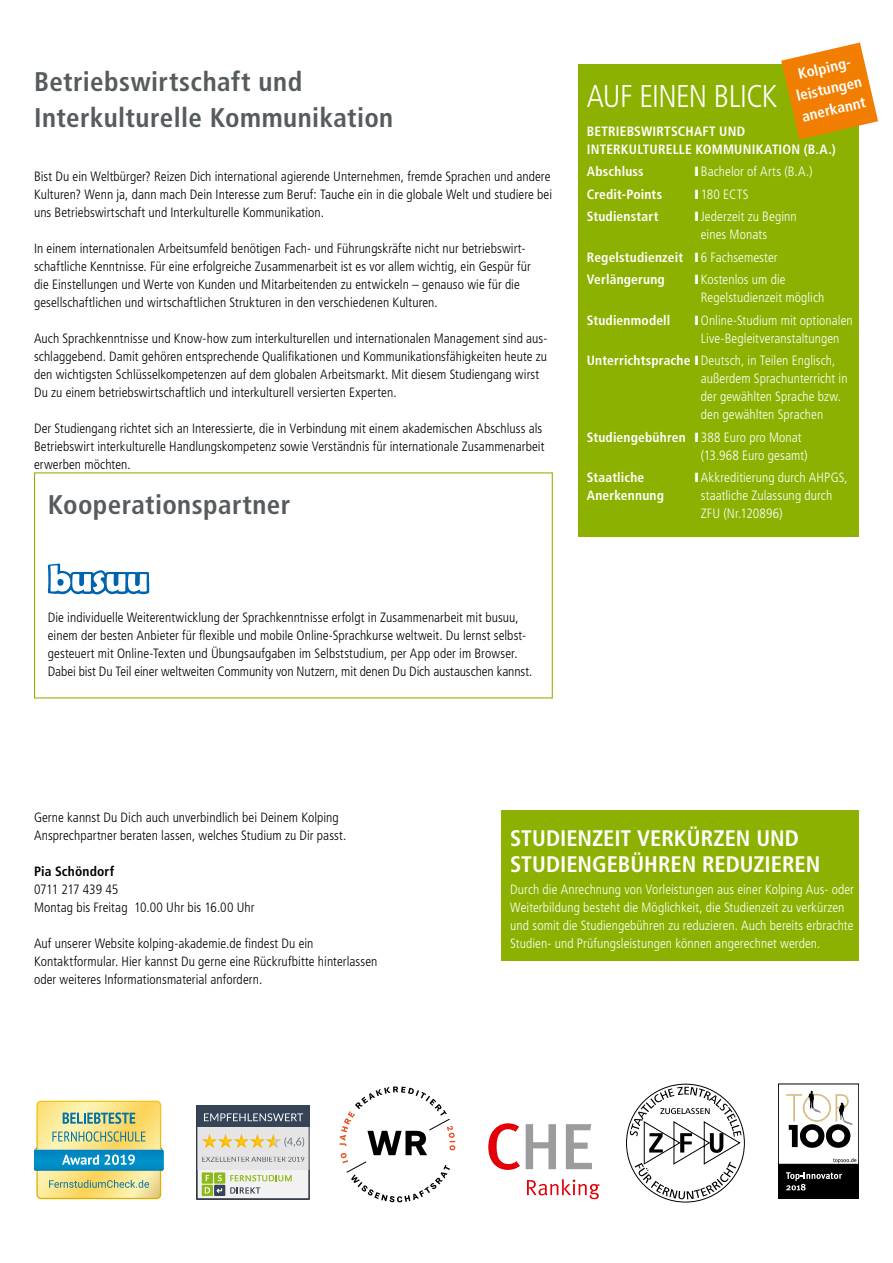
<style>
.page{position:relative;width:893px;height:1263px;background:#fff}
.page>*{position:absolute;margin:0;border:0;box-sizing:border-box;transform-origin:0 0}
.t1{font:300 condensed 31.5px "Frutiger LT Std";letter-spacing:-.025em;color:#fff}
.t2{font:700 condensed 27px/36px "Frutiger LT Std";letter-spacing:.015em;color:#565b5d}
.t3{font:700 condensed 22.5px/25.5px "Frutiger LT Std";color:#fff}
.t4{font:700 condensed 15px/21px "Frutiger LT Std";color:#fff;text-align:center}
.t5{font:300 condensed 13.5px/18px "Frutiger LT Std";letter-spacing:.005em;color:#000}
.t6{font:300 condensed 13.5px/18px "Frutiger LT Std";letter-spacing:.005em;color:#fff}
.t7{font:700 condensed 13.5px/18px "Frutiger LT Std";letter-spacing:.015em;color:#fff}
.t8{font:700 condensed 13.5px "Frutiger LT Std";letter-spacing:.015em;color:#000}
.s1{font-weight:300}
.s2{font-weight:700}
</style>
<div class="page">
<div style="left:502px;top:810px;width:357px;height:150px;background:#8cb100"></div>
<svg style="left:34px;top:1101px;width:130px;height:98px;background:#b8c998"></svg>
<svg style="left:488px;top:1123px;width:32px;height:47px"></svg>
<svg style="left:526px;top:1124px;width:66px;height:45px"></svg>
<svg style="left:527px;top:1179px;width:73px;height:20px"></svg>
<div style="left:197px;top:1105px;width:112px;height:94px;background:#f2f2f2"></div>
<div style="left:197px;top:1105px;width:112px;height:64px;background:#e5e5e5"></div>
<svg style="left:199px;top:1107px;width:108px;height:20px;background:#485364"></svg>
<div style="left:202px;top:1172px;width:11px;height:12px;background:#8db918"></div>
<svg style="left:202px;top:1185px;width:11px;height:11px"></svg>
<div style="left:214px;top:1172px;width:11px;height:12px;background:#8db918"></div>
<div style="left:214px;top:1185px;width:11px;height:11px;background:#374356"></div>
<div style="left:197px;top:1105px;width:112px;height:94px;border:1px solid #374356"></div>
<img style="left:267px;top:1113px;width:36px;height:8px">
<img style="left:288px;top:1156px;width:16px;height:6px">
<img style="left:284px;top:1137px;width:20px;height:10px">
<svg style="left:230px;top:1175px;width:62px;height:6px"></svg>
<svg style="left:230px;top:1187px;width:30px;height:6px"></svg>
<svg style="left:206px;top:1175px;width:3px;height:6px"></svg>
<svg style="left:218px;top:1175px;width:4px;height:6px"></svg>
<svg style="left:205px;top:1187px;width:18px;height:7px"></svg>
<svg style="left:202px;top:1134px;width:79px;height:14px"></svg>
<div style="left:778px;top:1164px;width:81px;height:35px;background:#000"></div>
<svg style="left:786px;top:1172px;width:56px;height:18px"></svg>
<div style="left:778px;top:1084px;width:81px;height:80px;border:1px solid #000"></div>
<svg style="left:833px;top:1158px;width:23px;height:5px"></svg>
<svg style="left:786px;top:1091px;width:67px;height:57px"></svg>
<svg style="left:339px;top:1086px;width:116px;height:116px"></svg>
<svg style="left:630px;top:1087px;width:111px;height:112px"></svg>
<div style="left:578px;top:64px;width:281px;height:472px;background:#8cb100"></div>
<svg style="left:48px;top:563px;width:101px;height:32px"></svg>
<div style="left:34px;top:472px;width:519px;height:226px;border:1px solid #8cb100"></div>
<svg style="left:781px;top:43px;width:97px;height:96px"></svg>
<h2 class="t2" style="left:34px;top:63px;width:361px">Betriebswirtschaft und<br>Interkulturelle Kommunikation</h2>
<p class="t5" style="left:34px;top:167px;width:520px">Bist Du ein Weltbürger? Reizen Dich international agierende U nternehmen, fremde Sprachen und andere<br>Kulturen? Wenn ja, dann mach Dein I nteresse zum Beruf: Tauche ein in die globale Welt und studiere bei uns Betriebswirtschaft und I nterkulturelle Kommunikation.</p>
<p class="t5" style="left:34px;top:239px;width:498px">I n einem internationalen Arbeitsumfeld benötigen Fach- und Führungskräfte nicht nur betriebswirt&shy;schaftliche Kenntnisse. Für eine erfolgreiche Zusammenarbeit ist es vor allem wichtig, ein Gespür für die Einstellungen und Werte von Kunden und Mitarbeitenden zu entwickeln – genauso wie für die gesellschaftlichen und wirtschaftlichen Strukturen in den verschiedenen Kulturen.</p>
<p class="t5" style="left:34px;top:329px;width:515px">Auch Sprachkenntnisse und Know-how zum interkulturellen und internationalen Management sind aus&shy;schlaggebend. Damit gehören entsprechende Qualifikationen und Kommunikationsfähigkeiten heute zu den wichtigsten Schlüsselkompetenzen auf dem globalen Arbeitsmarkt. Mit diesem Studiengang wirst Du zu einem betriebswirtschaftlich und interkulturell versierten Experten.</p>
<p class="t5" style="left:34px;top:419px;width:512px">Der Studiengang richtet sich an I nteressierte, die in Verbindung mit einem akademischen Abschluss als<br>Betriebswirt interkulturelle Handlungskompetenz sowie Verständnis für internationale Zusammenarbeit erwerben möchten.</p>
<h2 class="t2" style="left:48px;top:486px;width:244px">Kooperationspartner</h2>
<p class="t4" style="left:789px;top:66px;width:70px;rotate:-13deg">Kolping&shy;leistungen anerkannt</p>
<h1 class="t1" style="left:587px;top:78px;width:189px">Auf einen Blick</h1>
<p class="t7" style="left:587px;top:122px;width:250px">Betriebswirtschaft und<br>Interkulturelle Kommunikation (B.A.)</p>
<p class="t7" style="left:587px;top:162px;width:58px">Abschluss</p>
<p class="t6" style="left:695px;top:163px;width:119px">❙Bachelor of Arts (B.A.)</p>
<p class="t7" style="left:587px;top:185px;width:77px">Credit-Points</p>
<p class="t6" style="left:695px;top:185px;width:36px">❙180 ECTS</p>
<p class="t7" style="left:587px;top:207px;width:73px">Studienstart</p>
<p class="t6" style="left:701px;top:208px;width:97px;text-indent:-6px">❙Jederzeit zu Beginn eines Monats</p>
<p class="t7" style="left:587px;top:246px;width:192px;line-height:22.5px">Regelstudienzeit ❙<span class="s1">6 Fachsemester<br></span>Verlängerung</p>
<p class="t6" style="left:707px;top:271px;width:118px;text-indent:-13px">❙ Kostenlos um die egelstudienzeit möglich</p>
<p class="t7" style="left:587px;top:311px;width:85px">Studienmodell</p>
<p class="t6" style="left:695px;top:311px;width:159px;text-align:center">❙Online-Studium mit optionalen ive-Begleitveranstaltungen</p>
<p class="t6" style="left:701px;top:352px;width:148px;text-indent:-114px"><span class="s2">Unterrichtsprache</span> ❙Deutsch, in Teilen Englisch, außerdem Sprachunterricht in der gewählten Sprache bzw. den gewählten Sprachen</p>
<p class="t6" style="left:701px;top:428px;width:108px;text-indent:-114px"><span class="s2">Studiengebühren</span> ❙388 Euro pro Monat (13.968 Euro gesamt)</p>
<p class="t7" style="left:587px;top:468px;width:59px">Staatliche</p>
<p class="t6" style="left:695px;top:469px;width:154px">❙Akkreditierung durch AH PGS,</p>
<p class="t7" style="left:587px;top:486px;width:79px">Anerkennung</p>
<p class="t6" style="left:701px;top:487px;width:133px">staatliche Zulassung durch</p>
<p class="t6" style="left:701px;top:505px;width:83px">ZFU (N r.120896)</p>
<p class="t5" style="left:48px;top:608px;width:486px">Die individuelle Weiterentwicklung der Sprachkenntnisse erfolgt in Zusammenarbeit mit busuu, einem der besten Anbieter für flexible und mobile Online-Sprachkurse weltweit. Du lernst selbst&shy;gesteuert mit Online-Texten und Übungsaufgaben im Selbststudium, per App oder im Browser.<br>Dabei bist Du Teil einer weltweiten Community von N utzern, mit denen Du Dich austauschen kannst.</p>
<p class="t5" style="left:34px;top:809px;width:314px">Gerne kannst Du Dich auch unverbindlich bei Deinem Kolping<br>Ansprechpartner beraten lassen, welches Studium zu Dir passt.</p>
<p class="t8" style="left:34px;top:864px;width:82px">Pia Schöndorf</p>
<p class="t5" style="left:34px;top:881px;width:222px">0711 217 439 45<br>Montag bis Freitag 10.00 Uhr bis 16.00 Uhr</p>
<p class="t5" style="left:34px;top:935px;width:345px">Auf unserer Website kolping-akademie.de findest Du ein<br>Kontaktformular. Hier kannst Du gerne eine Rückrufbitte hinterlassen oder weiteres Informationsmaterial anfordern.</p>
<h3 class="t3" style="left:510px;top:826px;width:312px">Studienzeit verkürzen und<br>Studiengebühren reduzieren</h3>
<p class="t6" style="left:510px;top:881px;width:345px">Durch die Anrechnung von Vorleistungen aus einer Kolping Aus- oder Weiterbildung besteht die Möglichkeit, die Studienzeit zu verkürzen und somit die Studiengebühren zu reduzieren. Auch bereits erbrachte Studien- und Prüfungsleistungen können angerechnet werden.</p>
</div>
